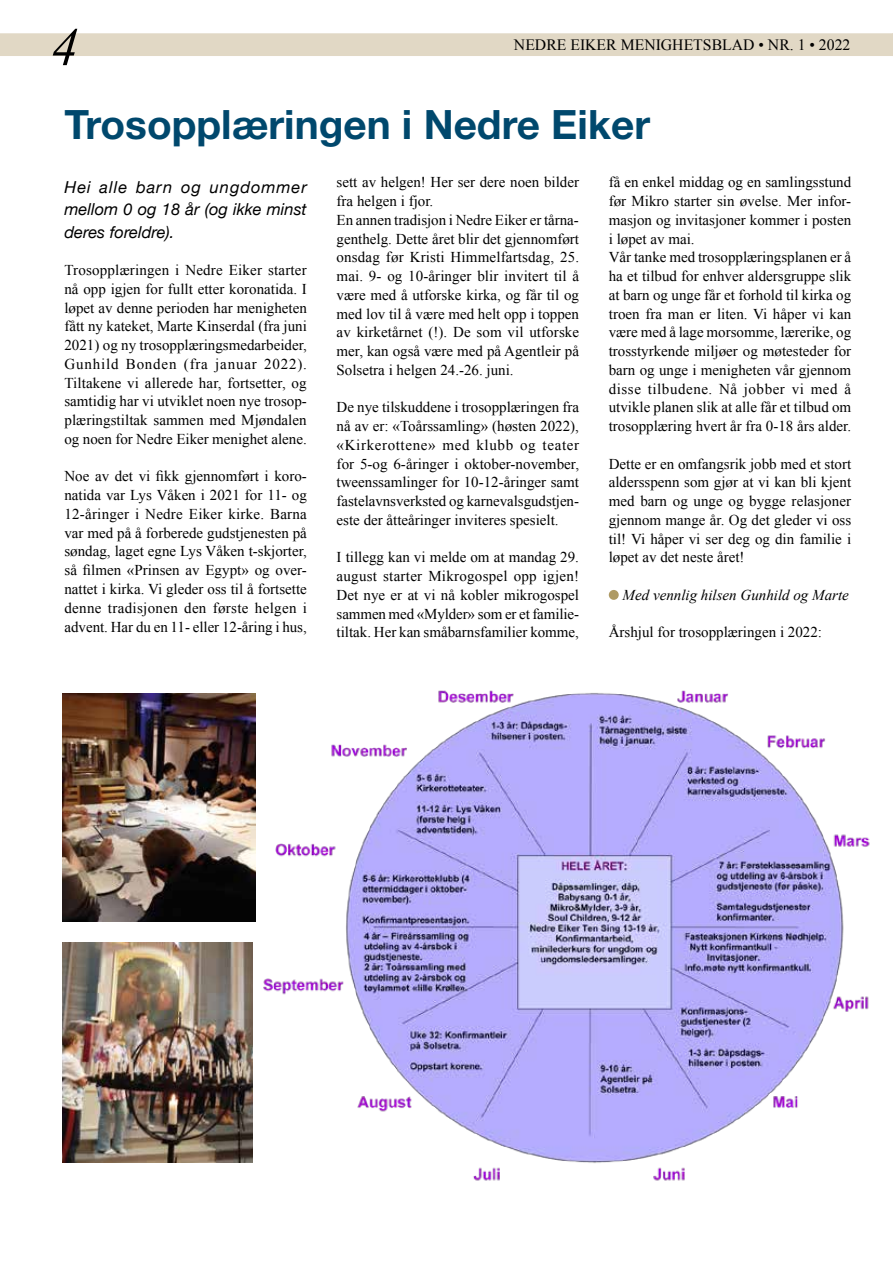
<style>
.page{position:relative;width:893px;height:1263px;background:#fff}
.page>*{position:absolute;margin:0;border:0;box-sizing:border-box;transform-origin:0 0}
.t1{font:italic 54px "Times New Roman";color:#000}
.t2{font:700 40.5px "Helvetica Neue LT Pro";color:#00486d}
.t3{font:italic 16.5px/22.5px "Helvetica Neue";color:#000;text-align:justify}
.t4{font:15.75px "Times New Roman";color:#000}
.t5{font:15px/18.8px "Times New Roman";color:#000;text-align:justify}
.t6{font:italic 15px "Times New Roman";color:#000}
</style>
<div class="page">
<div style="left:0;top:33px;width:893px;height:23px;background:#e1d8c5"></div>
<div style="left:609px;top:590px;width:10px;height:10px;background:#ae9a64;border-radius:50%"></div>
<img style="left:263px;top:690px;width:607px;height:491px">
<img style="left:62px;top:943px;width:190px;height:219px">
<img style="left:62px;top:694px;width:193px;height:227px">
<h1 class="t1" style="left:51px;top:9px;width:28px">4</h1>
<p class="t4" style="left:514px;top:34px;width:338px">NEDRE EIKER MENIGHETSBLAD • NR. 1 • 2022</p>
<h2 class="t2" style="left:64px;top:99px;width:587px">Trosopplæringen i Nedre Eiker</h2>
<p class="t3" style="left:64px;top:177px;width:244px">Hei alle barn og ungdommer mellom 0 og 18 år (og ikke minst deres foreldre).</p>
<p class="t5" style="left:64px;top:261px;width:244px">Trosopplæringen i Nedre Eiker starter nå opp igjen for fullt etter koronatida. I løpet av denne perioden har menigheten fått ny kateket, Marte Kinserdal (fra juni 2021) og ny trosopplæringsmedarbeider, Gunhild Bonden (fra januar 2022).<br>Tiltakene vi allerede har, fortsetter, og samtidig har vi utviklet noen nye trosop&shy;plæringstiltak sammen med Mjøndalen og noen for Nedre Eiker menighet alene.</p>
<p class="t5" style="left:64px;top:467px;width:244px">Noe av det vi fikk gjennomført i koro&shy;natida var Lys Våken i 2021 for 11- og 12-åringer i Nedre Eiker kirke. Barna var med på å forberede gudstjenesten på søndag, laget egne Lys Våken t-skjorter, så filmen «Prinsen av Egypt» og over&shy;nattet i kirka. Vi gleder oss til å fortsette denne tradisjonen den første helgen i advent. Har du en 11- eller 12-åring i hus,</p>
<p class="t5" style="left:337px;top:173px;width:244px;text-align:left">sett av helgen! Her ser dere noen bilder fra helgen i fjor.<br>En annen tradisjon i Nedre Eiker er tårna&shy;genthelg. Dette året blir det gjennomført onsdag før Kristi Himmelfartsdag, 25. mai. 9- og 10-åringer blir invitert til å være med å utforske kirka, og får til og med lov til å være med helt opp i toppen av kirketårnet (!). De som vil utforske mer, kan også være med på Agentleir på Solsetra i helgen 24.-26. juni.</p>
<p class="t5" style="left:337px;top:398px;width:244px">De nye tilskuddene i trosopplæringen fra nå av er: «Toårssamling» (høsten 2022), «Kirkerottene» med klubb og teater for 5-og 6-åringer i oktober-november, tweenssamlinger for 10-12-åringer samt fastelavnsverksted og karnevalsgudstjen&shy;este der åtteåringer inviteres spesielt.</p>
<p class="t5" style="left:337px;top:548px;width:244px">I tillegg kan vi melde om at mandag 29. august starter Mikrogospel opp igjen!<br>Det nye er at vi nå kobler mikrogospel sammen med «Mylder» som er et familie&shy;tiltak. Her kan småbarnsfamilier komme,</p>
<p class="t5" style="left:609px;top:173px;width:244px;text-align:left">få en enkel middag og en samlingsstund før Mikro starter sin øvelse. Mer infor&shy;masjon og invitasjoner kommer i posten i løpet av mai.<br>Vår tanke med trosopplæringsplanen er å ha et tilbud for enhver aldersgruppe slik at barn og unge får et forhold til kirka og troen fra man er liten. Vi håper vi kan være med å lage morsomme, lærerike, og trosstyrkende miljøer og møtesteder for barn og unge i menigheten vår gjennom disse tilbudene. Nå jobber vi med å utvikle planen slik at alle får et tilbud om trosopplæring hvert år fra 0-18 års alder.</p>
<p class="t5" style="left:609px;top:454px;width:244px">Dette er en omfangsrik jobb med et stort aldersspenn som gjør at vi kan bli kjent med barn og unge og bygge relasjoner gjennom mange år. Og det gleder vi oss til! Vi håper vi ser deg og din familie i løpet av det neste året!</p>
<p class="t6" style="left:623px;top:584px;width:228px">Med vennlig hilsen Gunhild og Marte</p>
<p class="t5" style="left:609px;top:623px;width:215px">Årshjul for trosopplæringen i 2022:</p>
</div>
